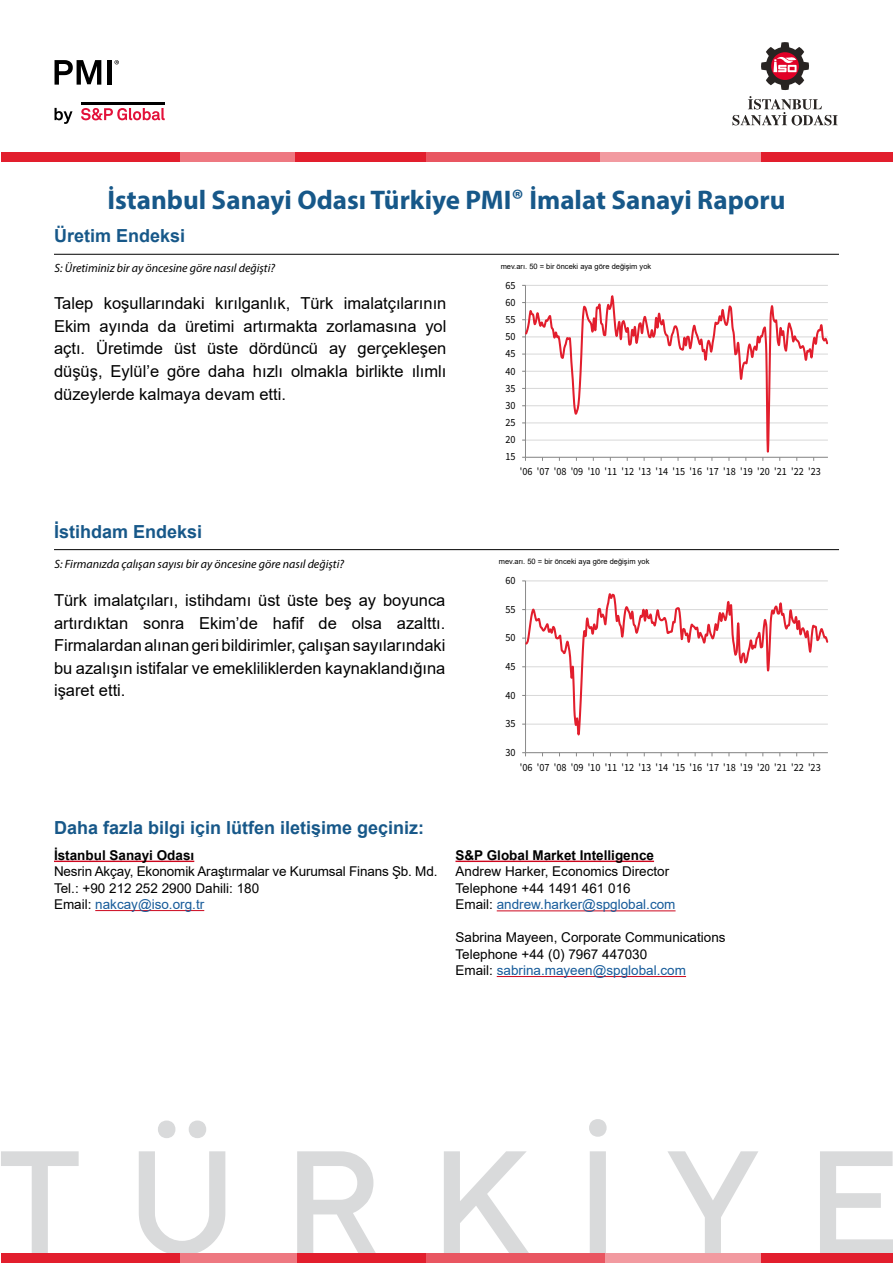
<style>
.page{position:relative;width:893px;height:1263px;background:#fff}
.page>*{position:absolute;margin:0;border:0;box-sizing:border-box;transform-origin:0 0}
.t1{font:700 27px "Myriad Pro";color:#175889}
.t2{font:700 18px "Arial";color:#175889}
.t3{font:16.5px/22.5px "Arial";color:#000;text-align:justify}
.t4{font:13.5px/16.4px "Arial";color:#000}
.t5{font:700 13.5px "Arial";color:#000}
.t6{font:italic 12px "Myriad Pro";color:#000}
.t7{font:10.95px "Source Sans Pro";letter-spacing:-.005em;color:#000;scale:.93 1}
.t8{font:7.5px "Arial";color:#000}
.s1{color:#165b9a}
</style>
<div class="page">
<svg style="left:55px;top:108px;width:18px;height:16px"></svg>
<svg style="left:81px;top:108px;width:84px;height:13px"></svg>
<hr style="left:81px;top:102px;width:84px;height:2px;background:#000">
<svg style="left:55px;top:60px;width:46px;height:25px"></svg>
<div style="left:107px;top:60px;width:5px;height:25px;background:#000"></div>
<svg style="left:114px;top:60px;width:5px;height:4px"></svg>
<svg style="left:1px;top:1119px;width:892px;height:134px"></svg>
<div style="left:1px;top:152px;width:179px;height:10px;background:#e21e2d"></div>
<div style="left:758px;top:152px;width:135px;height:10px;background:#e21e2d"></div>
<div style="left:180px;top:152px;width:130px;height:10px;background:#ee7881"></div>
<div style="left:426px;top:152px;width:174px;height:10px;background:#e95661"></div>
<div style="left:295px;top:152px;width:131px;height:10px;background:#e21e2d"></div>
<div style="left:600px;top:152px;width:161px;height:10px;background:#f29aa0"></div>
<svg style="left:732px;top:42px;width:106px;height:83px"></svg>
<div style="left:1px;top:1253px;width:179px;height:10px;background:#e21e2d"></div>
<div style="left:758px;top:1253px;width:135px;height:10px;background:#e21e2d"></div>
<div style="left:180px;top:1253px;width:130px;height:10px;background:#ee7881"></div>
<div style="left:426px;top:1253px;width:181px;height:10px;background:#e95661"></div>
<div style="left:297px;top:1253px;width:129px;height:10px;background:#e21e2d"></div>
<div style="left:606px;top:1253px;width:155px;height:10px;background:#f29aa0"></div>
<hr style="left:54px;top:254px;width:785px;height:1px;background:#000">
<hr style="left:54px;top:861px;width:140px;height:1px;background:#cd071e">
<hr style="left:95px;top:910px;width:109px;height:1px;background:#cd071e">
<hr style="left:455px;top:861px;width:199px;height:1px;background:#cd071e">
<hr style="left:497px;top:910px;width:179px;height:1px;background:#cd071e">
<hr style="left:497px;top:976px;width:189px;height:1px;background:#cd071e">
<hr style="left:525px;top:285px;width:303px;height:1px;background:#d9d9d9">
<hr style="left:525px;top:285px;width:1px;height:172px;background:#868686">
<svg style="left:525px;top:296px;width:303px;height:162px"></svg>
<hr style="left:54px;top:549px;width:785px;height:1px;background:#000">
<hr style="left:525px;top:580px;width:303px;height:1px;background:#d9d9d9">
<hr style="left:525px;top:581px;width:1px;height:172px;background:#868686">
<hr style="left:525px;top:752px;width:303px;height:1px;background:#868686">
<svg style="left:522px;top:593px;width:307px;height:142px"></svg>
<h1 class="t1" style="left:108px;top:183px;width:679px">İstanbul Sanayi Odası Türkiye PMI® İmalat Sanayi Raporu</h1>
<p class="t2" style="left:54px;top:223px;width:133px">Üretim Endeksi</p>
<p class="t6" style="left:55px;top:261px;width:222px">S: Üretiminiz bir ay öncesine göre nasıl değişti?</p>
<p class="t3" style="left:54px;top:292px;width:394px">Talep koşullarındaki kırılganlık, Türk imalatçılarının Ekim ayında da üretimi artırmakta zorlamasına yol açtı. Üretimde üst üste dördüncü ay gerçekleşen düşüş, Eylül’e göre daha hızlı olmakla birlikte ılımlı düzeylerde kalmaya devam etti.</p>
<p class="t8" style="left:501px;top:261px;width:152px">mev.arı. 50 = bir önceki aya göre değişim yok</p>
<p class="t7" style="left:506px;top:278px;width:12px">65</p>
<p class="t7" style="left:506px;top:295px;width:12px">60</p>
<p class="t7" style="left:506px;top:313px;width:12px">55</p>
<p class="t7" style="left:506px;top:330px;width:12px">50</p>
<p class="t7" style="left:506px;top:347px;width:12px">45</p>
<p class="t7" style="left:506px;top:364px;width:12px">40</p>
<p class="t7" style="left:506px;top:381px;width:12px">35</p>
<p class="t7" style="left:506px;top:398px;width:12px">30</p>
<p class="t7" style="left:506px;top:416px;width:12px">25</p>
<p class="t7" style="left:506px;top:433px;width:12px">20</p>
<p class="t7" style="left:506px;top:450px;width:12px">15</p>
<p class="t7" style="left:520px;top:465px;width:325px">'06 '07 '08 '09 '10 '11 '12 '13 '14 '15 '16 '17 '18 '19 '20 '21 '22 '23</p>
<p class="t2" style="left:54px;top:519px;width:150px">İstihdam Endeksi</p>
<p class="t6" style="left:55px;top:556px;width:291px">S: Firmanızda çalışan sayısı bir ay öncesine göre nasıl değişti?</p>
<p class="t8" style="left:499px;top:556px;width:152px">mev.arı. 50 = bir önceki aya göre değişim yok</p>
<p class="t3" style="left:54px;top:589px;width:393px">Türk imalatçıları, istihdamı üst üste beş ay boyunca artırdıktan sonra Ekim’de hafif de olsa azalttı.<br>Firmalardan alınan geri bildirimler, çalışan sayılarındaki bu azalışın istifalar ve emekliliklerden kaynaklandığına işaret etti.</p>
<p class="t7" style="left:506px;top:574px;width:12px">60</p>
<p class="t7" style="left:506px;top:602px;width:12px">55</p>
<p class="t7" style="left:506px;top:631px;width:12px">50</p>
<p class="t7" style="left:506px;top:659px;width:12px">45</p>
<p class="t7" style="left:506px;top:688px;width:12px">40</p>
<p class="t7" style="left:506px;top:717px;width:12px">35</p>
<p class="t7" style="left:506px;top:745px;width:12px">30</p>
<p class="t7" style="left:520px;top:760px;width:325px">'06 '07 '08 '09 '10 '11 '12 '13 '14 '15 '16 '17 '18 '19 '20 '21 '22 '23</p>
<p class="t2" style="left:54px;top:815px;width:372px">Daha fazla bilgi için lütfen iletişime geçiniz:</p>
<p class="t5" style="left:54px;top:846px;width:142px">İstanbul Sanayi Odası</p>
<p class="t4" style="left:54px;top:863px;width:385px">Nesrin Akçay, Ekonomik Araştırmalar ve Kurumsal Finans Şb. Md.<br>Tel.: +90 212 252 2900 Dahili: 180<br>Email: <span class="s1">nakcay@iso.org.tr</span></p>
<p class="t5" style="left:455px;top:846px;width:200px">S&amp;P Global Market Intelligence</p>
<p class="t4" style="left:455px;top:863px;width:222px">Andrew Harker, Economics Director<br>Telephone +44 1491 461 016<br>Email: <span class="s1">andrew.harker@spglobal.com</span></p>
<p class="t4" style="left:455px;top:929px;width:272px">Sabrina Mayeen, Corporate Communications<br>Telephone +44 (0) 7967 447030<br>Email: <span class="s1">sabrina.mayeen@spglobal.com</span></p>
</div>
